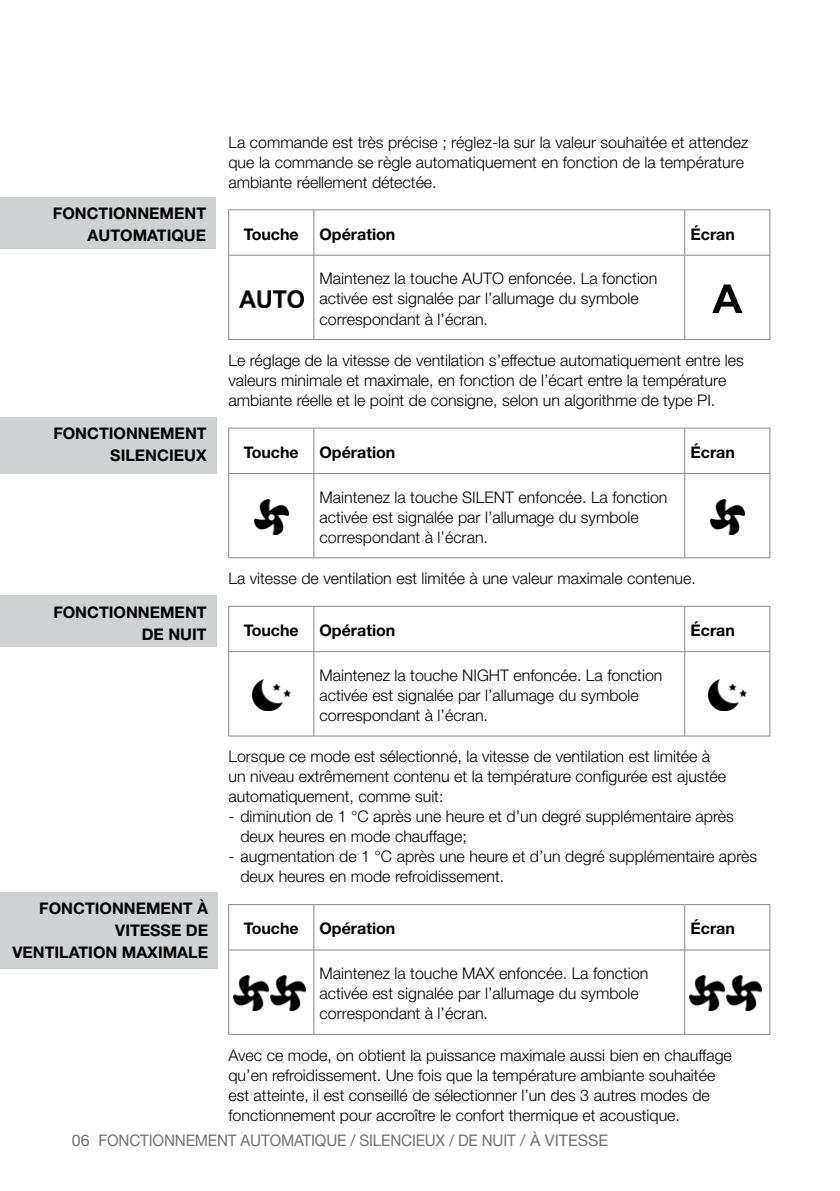
<style>
.page{position:relative;width:840px;height:1191px;background:#fff}
.page>*{position:absolute;margin:0;border:0;box-sizing:border-box;transform-origin:0 0}
.t1{font:300 16px/20px "Helvetica Neue LT Std";color:#000}
.t2{font:700 16px/22px "Helvetica Neue LT Std";color:#000;text-align:right}
.t3{font:16px "Helvetica Neue LT Std";letter-spacing:-.01em;color:#707172}
</style>
<div class="page">
<div style="left:0;top:197px;width:215px;height:51px;background:#d0d1d2"></div>
<div style="left:0;top:417px;width:216px;height:56px;background:#d0d1d2"></div>
<div style="left:0;top:595px;width:216px;height:51px;background:#d0d1d2"></div>
<div style="left:0;top:891px;width:217px;height:77px;background:#d0d1d2"></div>
<hr style="left:228px;top:209px;width:85px;height:1px;background:#87888a">
<hr style="left:228px;top:210px;width:1px;height:45px;background:#87888a">
<hr style="left:313px;top:209px;width:371px;height:1px;background:#87888a">
<hr style="left:313px;top:210px;width:1px;height:45px;background:#87888a">
<hr style="left:684px;top:209px;width:85px;height:1px;background:#87888a">
<hr style="left:684px;top:210px;width:1px;height:45px;background:#87888a">
<hr style="left:769px;top:210px;width:1px;height:45px;background:#87888a">
<hr style="left:228px;top:255px;width:85px;height:1px;background:#87888a">
<hr style="left:228px;top:255px;width:1px;height:84px;background:#87888a">
<hr style="left:313px;top:255px;width:371px;height:1px;background:#87888a">
<hr style="left:313px;top:255px;width:1px;height:84px;background:#87888a">
<hr style="left:684px;top:255px;width:85px;height:1px;background:#87888a">
<hr style="left:684px;top:255px;width:1px;height:84px;background:#87888a">
<hr style="left:769px;top:255px;width:1px;height:84px;background:#87888a">
<hr style="left:228px;top:339px;width:85px;height:1px;background:#87888a">
<hr style="left:313px;top:339px;width:371px;height:1px;background:#87888a">
<hr style="left:684px;top:339px;width:85px;height:1px;background:#87888a">
<img style="left:239px;top:290px;width:64px;height:17px">
<svg style="left:712px;top:284px;width:30px;height:29px"></svg>
<hr style="left:228px;top:428px;width:85px;height:1px;background:#87888a">
<hr style="left:228px;top:428px;width:1px;height:45px;background:#87888a">
<hr style="left:313px;top:428px;width:371px;height:1px;background:#87888a">
<hr style="left:313px;top:428px;width:1px;height:45px;background:#87888a">
<hr style="left:684px;top:428px;width:85px;height:1px;background:#87888a">
<hr style="left:684px;top:428px;width:1px;height:45px;background:#87888a">
<hr style="left:769px;top:428px;width:1px;height:45px;background:#87888a">
<hr style="left:228px;top:473px;width:85px;height:1px;background:#87888a">
<hr style="left:228px;top:474px;width:1px;height:83px;background:#87888a">
<hr style="left:313px;top:473px;width:371px;height:1px;background:#87888a">
<hr style="left:313px;top:474px;width:1px;height:83px;background:#87888a">
<hr style="left:684px;top:473px;width:85px;height:1px;background:#87888a">
<hr style="left:684px;top:474px;width:1px;height:83px;background:#87888a">
<hr style="left:769px;top:474px;width:1px;height:83px;background:#87888a">
<hr style="left:228px;top:557px;width:85px;height:1px;background:#87888a">
<hr style="left:313px;top:557px;width:371px;height:1px;background:#87888a">
<hr style="left:684px;top:557px;width:85px;height:1px;background:#87888a">
<img style="left:254px;top:500px;width:34px;height:34px">
<img style="left:710px;top:500px;width:34px;height:34px">
<hr style="left:228px;top:606px;width:85px;height:1px;background:#87888a">
<hr style="left:228px;top:606px;width:1px;height:45px;background:#87888a">
<hr style="left:313px;top:606px;width:371px;height:1px;background:#87888a">
<hr style="left:313px;top:606px;width:1px;height:45px;background:#87888a">
<hr style="left:684px;top:606px;width:85px;height:1px;background:#87888a">
<hr style="left:684px;top:606px;width:1px;height:45px;background:#87888a">
<hr style="left:769px;top:606px;width:1px;height:45px;background:#87888a">
<hr style="left:228px;top:651px;width:85px;height:1px;background:#87888a">
<hr style="left:228px;top:652px;width:1px;height:84px;background:#87888a">
<hr style="left:313px;top:651px;width:371px;height:1px;background:#87888a">
<hr style="left:313px;top:652px;width:1px;height:84px;background:#87888a">
<hr style="left:684px;top:651px;width:85px;height:1px;background:#87888a">
<hr style="left:684px;top:652px;width:1px;height:84px;background:#87888a">
<hr style="left:769px;top:652px;width:1px;height:84px;background:#87888a">
<hr style="left:228px;top:735px;width:85px;height:1px;background:#87888a">
<hr style="left:313px;top:735px;width:371px;height:1px;background:#87888a">
<hr style="left:684px;top:735px;width:85px;height:1px;background:#87888a">
<img style="left:252px;top:679px;width:38px;height:32px">
<img style="left:708px;top:679px;width:38px;height:32px">
<hr style="left:228px;top:904px;width:85px;height:1px;background:#87888a">
<hr style="left:228px;top:905px;width:1px;height:44px;background:#87888a">
<hr style="left:313px;top:904px;width:371px;height:1px;background:#87888a">
<hr style="left:313px;top:905px;width:1px;height:44px;background:#87888a">
<hr style="left:684px;top:904px;width:85px;height:1px;background:#87888a">
<hr style="left:684px;top:905px;width:1px;height:44px;background:#87888a">
<hr style="left:769px;top:905px;width:1px;height:44px;background:#87888a">
<hr style="left:228px;top:949px;width:85px;height:1px;background:#87888a">
<hr style="left:228px;top:950px;width:1px;height:84px;background:#87888a">
<hr style="left:313px;top:949px;width:371px;height:1px;background:#87888a">
<hr style="left:313px;top:950px;width:1px;height:84px;background:#87888a">
<hr style="left:684px;top:949px;width:85px;height:1px;background:#87888a">
<hr style="left:684px;top:950px;width:1px;height:84px;background:#87888a">
<hr style="left:769px;top:950px;width:1px;height:84px;background:#87888a">
<hr style="left:228px;top:1034px;width:85px;height:1px;background:#87888a">
<hr style="left:313px;top:1034px;width:371px;height:1px;background:#87888a">
<hr style="left:684px;top:1034px;width:85px;height:1px;background:#87888a">
<img style="left:234px;top:975px;width:71px;height:35px">
<img style="left:689px;top:975px;width:71px;height:35px">
<p class="t2" style="left:53px;top:202px;width:155px">FONCTIONNEMENT<br>AUTOMATIQUE</p>
<p class="t2" style="left:53px;top:422px;width:155px">FONCTIONNEMENT<br>SILENCIEUX</p>
<p class="t2" style="left:53px;top:601px;width:155px">FONCTIONNEMENT<br>DE NUIT</p>
<p class="t2" style="left:12px;top:897px;width:197px">FONCTIONNEMENT À<br>VITESSE DE<br>VENTILATION MAXIMALE</p>
<p class="t1" style="left:228px;top:131px;width:521px">La commande est très précise ; réglez-la sur la valeur souhaitée et attendez que la commande se règle automatiquement en fonction de la température ambiante réellement détectée.</p>
<p class="t2" style="left:243px;top:222px;width:57px">Touche</p>
<p class="t2" style="left:319px;top:222px;width:77px">Opération</p>
<p class="t2" style="left:690px;top:222px;width:46px">Écran</p>
<p class="t1" style="left:319px;top:268px;width:339px">Maintenez la touche AUTO enfoncée. La fonction activée est signalée par l’allumage du symbole correspondant à l’écran.</p>
<p class="t1" style="left:228px;top:350px;width:516px">Le réglage de la vitesse de ventilation s’effectue automatiquement entre les valeurs minimale et maximale, en fonction de l’écart entre la température ambiante réelle et le point de consigne, selon un algorithme de type PI.</p>
<p class="t2" style="left:243px;top:441px;width:57px">Touche</p>
<p class="t2" style="left:319px;top:441px;width:77px">Opération</p>
<p class="t2" style="left:690px;top:441px;width:46px">Écran</p>
<p class="t1" style="left:319px;top:487px;width:349px">Maintenez la touche SILENT enfoncée. La fonction activée est signalée par l’allumage du symbole correspondant à l’écran.</p>
<p class="t1" style="left:228px;top:568px;width:469px">La vitesse de ventilation est limitée à une valeur maximale contenue.</p>
<p class="t2" style="left:243px;top:619px;width:57px">Touche</p>
<p class="t2" style="left:319px;top:619px;width:77px">Opération</p>
<p class="t2" style="left:690px;top:619px;width:46px">Écran</p>
<p class="t1" style="left:319px;top:665px;width:344px">Maintenez la touche NIGHT enfoncée. La fonction activée est signalée par l’allumage du symbole correspondant à l’écran.</p>
<p class="t1" style="left:228px;top:746px;width:499px">Lorsque ce mode est sélectionné, la vitesse de ventilation est limitée à un niveau extrêmement contenu et la température configurée est ajustée automatiquement, comme suit:</p>
<p class="t1" style="left:240px;top:806px;width:494px;text-indent:-12px">- diminution de 1 °C après une heure et d’un degré supplémentaire après deux heures en mode chauffage;</p>
<p class="t1" style="left:240px;top:846px;width:518px;text-indent:-12px">- augmentation de 1 °C après une heure et d’un degré supplémentaire après deux heures en mode refroidissement.</p>
<p class="t2" style="left:243px;top:917px;width:57px">Touche</p>
<p class="t2" style="left:319px;top:917px;width:77px">Opération</p>
<p class="t2" style="left:690px;top:917px;width:46px">Écran</p>
<p class="t1" style="left:319px;top:963px;width:330px">Maintenez la touche MAX enfoncée. La fonction activée est signalée par l’allumage du symbole correspondant à l’écran.</p>
<p class="t1" style="left:228px;top:1044px;width:504px">Avec ce mode, on obtient la puissance maximale aussi bien en chauffage qu’en refroidissement. Une fois que la température ambiante souhaitée est atteinte, il est conseillé de sélectionner l’un des 3 autres modes de fonctionnement pour accroître le confort thermique et acoustique.</p>
<p class="t3" style="left:72px;top:1130px;width:537px">06 FONCTIONNEMENT AUTOMATIQUE / SILENCIEUX / DE NUIT / À VITESSE</p>
</div>
